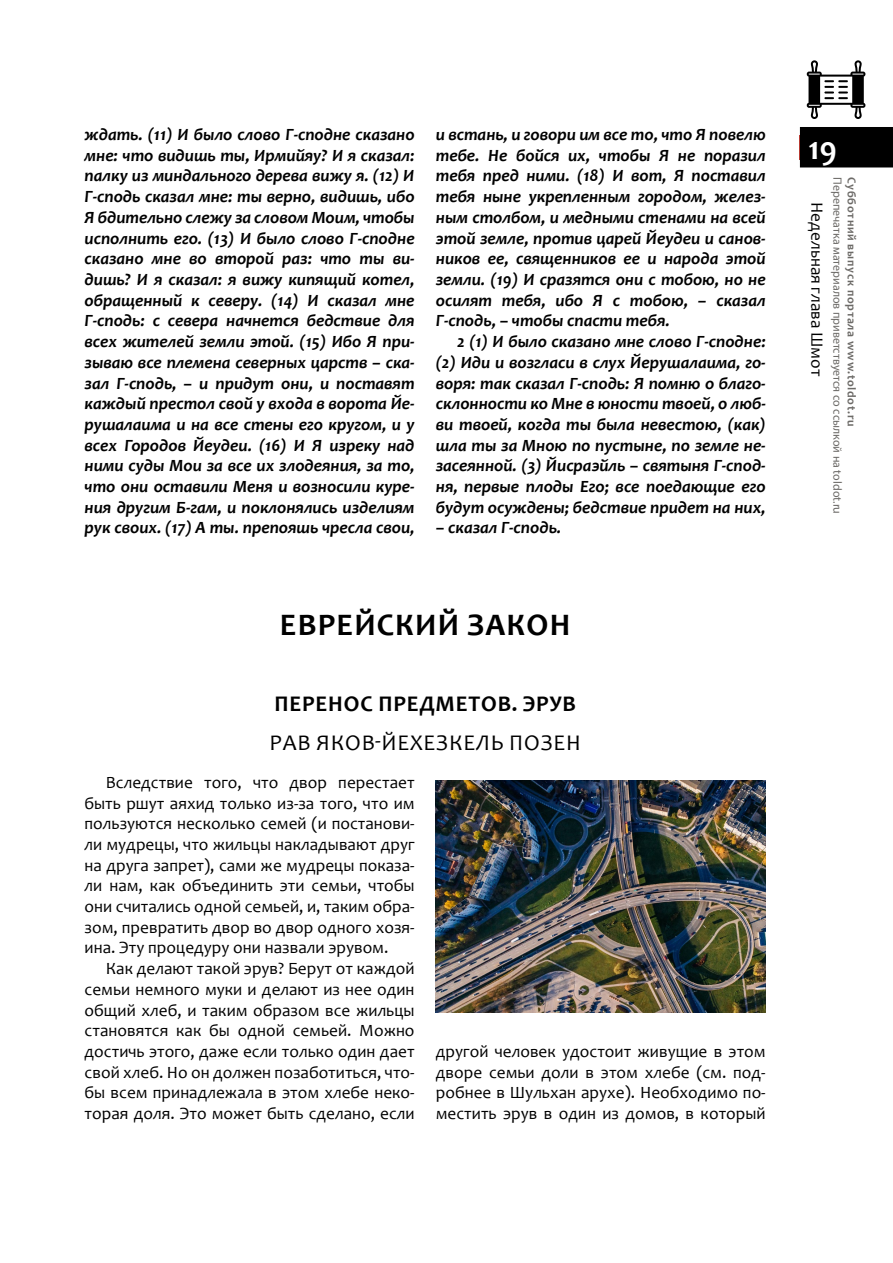
<style>
.page{position:relative;width:893px;height:1263px;background:#fff}
.page>*{position:absolute;margin:0;border:0;box-sizing:border-box;transform-origin:0 0}
.t1{font:700 33px "Candara";color:#fff}
.t2{font:700 31.5px "Candara";letter-spacing:.04em;color:#000}
.t3{font:22.5px "Candara";letter-spacing:.04em;color:#000}
.t4{font:700 22.5px "Candara";letter-spacing:.04em;color:#000}
.t5{font:italic 700 17.25px/20.7px "Candara";color:#000;text-align:justify}
.t6{font:17.25px/20.7px "Candara";color:#000;text-align:justify}
.t7{font:12px "Myriad Pro";color:#6c6a67}
.t8{font:700 12px "Candara";letter-spacing:.06em;color:#6c6a67}
</style>
<div class="page">
<div style="left:800px;top:127px;width:93px;height:40px;background:#000"></div>
<svg style="left:807px;top:60px;width:58px;height:59px"></svg>
<img style="left:436px;top:780px;width:329px;height:232px">
<p class="t5" style="left:85px;top:124px;width:331px">ждать. (11) И было слово Г-сподне сказано мне: что видишь ты, Ирмийяу? И я сказал: палку из миндального дерева вижу я. (12) И Г-сподь сказал мне: ты верно, видишь, ибо Я бдительно слежу за словом Моим, чтобы исполнить его. (13) И было слово Г-сподне сказано мне во второй раз: что ты ви&shy;дишь? И я сказал: я вижу кипящий котел, обращенный к северу. (14) И сказал мне Г-сподь: с севера начнется бедствие для всех жителей земли этой. (15) Ибо Я при&shy;зываю все племена северных царств – ска&shy;зал Г-сподь, – и придут они, и поставят каждый престол свой у входа в ворота Йе&shy;рушалаима и на все стены его кругом, и у всех Городов Йеудеи. (16) И Я изреку над ними суды Мои за все их злодеяния, за то, что они оставили Меня и возносили куре&shy;ния другим Б-гам, и поклонялись изделиям рук своих. (17) А ты. препояшь чресла свои,</p>
<p class="t5" style="left:436px;top:124px;width:331px">и встань, и говори им все то, что Я повелю тебе. Не бойся их, чтобы Я не поразил тебя пред ними. (18) И вот, Я поставил тебя ныне укрепленным городом, желез&shy;ным столбом, и медными стенами на всей этой земле, против царей Йеудеи и санов&shy;ников ее, священников ее и народа этой земли. (19) И сразятся они с тобою, но не осилят тебя, ибо Я с тобою, – сказал Г-сподь, – чтобы спасти тебя.</p>
<p class="t5" style="left:436px;top:331px;width:331px;text-indent:21px">2 (1) И было сказано мне слово Г-сподне: (2) Иди и возгласи в слух Йерушалаима, го&shy;воря: так сказал Г-сподь: Я помню о благо&shy;склонности ко Мне в юности твоей, о люб&shy;ви твоей, когда ты была невестою, (как) шла ты за Мною по пустыне, по земле не&shy;засеянной. (3) Йисраэйль – святыня Г-спод&shy;ня, первые плоды Его; все поедающие его будут осуждены; бедствие придет на них,</p>
<p class="t5" style="left:436px;top:517px;width:127px">– сказал Г-сподь.</p>
<h2 class="t2" style="left:280px;top:604px;width:292px">ЕВРЕЙСКИЙ ЗАКОН</h2>
<h3 class="t4" style="left:274px;top:690px;width:303px">ПЕРЕНОС ПРЕДМЕТОВ. ЭРУВ</h3>
<h3 class="t3" style="left:269px;top:729px;width:313px">РАВ ЯКОВ-ЙЕХЕЗКЕЛЬ ПОЗЕН</h3>
<p class="t6" style="left:85px;top:772px;width:331px;text-indent:21px">Вследствие того, что двор перестает быть ршут аяхид только из-за того, что им пользуются несколько семей (и постанови&shy;ли мудрецы, что жильцы накладывают друг на друга запрет), сами же мудрецы показа&shy;ли нам, как объединить эти семьи, чтобы они считались одной семьей, и, таким обра&shy;зом, превратить двор во двор одного хозя&shy;ина. Эту процедуру они назвали эрувом.</p>
<p class="t6" style="left:85px;top:958px;width:331px;text-indent:21px">Как делают такой эрув? Берут от каждой семьи немного муки и делают из нее один общий хлеб, и таким образом все жильцы становятся как бы одной семьей. Можно достичь этого, даже если только один дает свой хлеб. Но он должен позаботиться, что&shy;бы всем принадлежала в этом хлебе неко&shy;торая доля. Это может быть сделано, если</p>
<p class="t6" style="left:436px;top:1041px;width:331px">другой человек удостоит живущие в этом дворе семьи доли в этом хлебе (см. под&shy;робнее в Шульхан арухе). Необходимо по&shy;местить эрув в один из домов, в который</p>
<h1 class="t1" style="left:808px;top:128px;width:30px">19</h1>
<p class="t6" style="left:828px;top:202px;width:176px;rotate:90deg">Недельная глава Шмот</p>
<p class="t7" style="left:845px;top:177px;width:338px;rotate:90deg">Перепечатка материалов приветствуется со ссылкой на toldot.ru</p>
<p class="t8" style="left:859px;top:177px;width:251px;rotate:90deg">Субботний выпуск портала www.toldot.ru</p>
</div>
